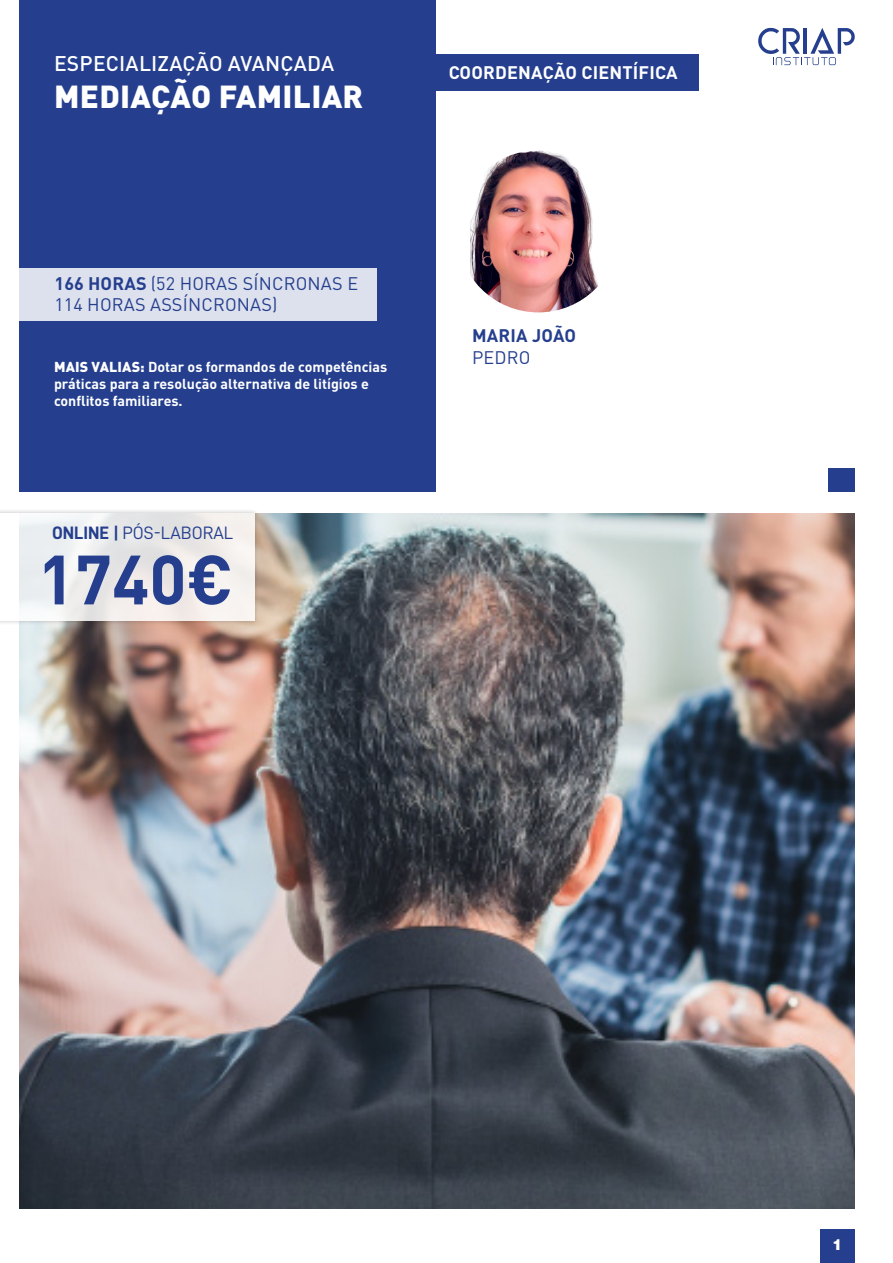
<style>
.page{position:relative;width:893px;height:1263px;background:#fff}
.page>*{position:absolute;margin:0;border:0;box-sizing:border-box;transform-origin:0 0}
.t1{font:700 68.55px "DIN Pro";color:#253f8e}
.t2{font:900 31.5px "DIN Pro";letter-spacing:.01em;color:#fff}
.t3{font:500 21px "DIN Pro";letter-spacing:.01em;color:#fff}
.t4{font:18px/21.6px "DIN Pro";letter-spacing:.01em;color:#253f8e}
.t5{font:700 18px "DIN Pro";letter-spacing:.01em;color:#fff}
.t6{font:18px "D DIN";color:#253f8e}
.t7{font:700 18px "DIN Pro";letter-spacing:.01em;color:#253f8e}
.t8{font:900 15px "Helvetica LT Std";color:#fff}
.t9{font:700 14.25px/17.1px "DIN Pro";color:#fff}
.s1{font-weight:700}
.s2{font-weight:900}
.s3{font-family:"D DIN Bold"}
</style>
<div class="page">
<div style="left:820px;top:1229px;width:35px;height:34px;background:#253f8e"></div>
<div style="left:424px;top:54px;width:275px;height:37px;background:#253f8e"></div>
<div style="left:19px;top:0;width:417px;height:492px;background:#253f8e"></div>
<img style="left:19px;top:513px;width:836px;height:696px">
<div style="left:0;top:268px;width:376px;height:52px;background:#dde1ed"></div>
<div style="left:0;top:509px;width:259px;height:116px;background:#231f20;opacity:.28"></div>
<svg style="left:0;top:513px;width:254px;height:108px;fill:#f0eeee"></svg>
<img style="left:457px;top:150px;width:162px;height:162px;border-radius:81px">
<div style="left:829px;top:468px;width:26px;height:24px;background:#253f8e"></div>
<svg style="left:758px;top:28px;width:97px;height:37px"></svg>
<p class="t3" style="left:54px;top:49px;width:282px">ESPECIALIZAÇÃO AVANÇADA</p>
<p class="t2" style="left:54px;top:76px;width:310px">MEDIAÇÃO FAMILIAR</p>
<p class="t5" style="left:449px;top:60px;width:230px">COORDENAÇÃO CIENTÍFICA</p>
<p class="t4" style="left:55px;top:272px;width:305px"><span class="s1">166 HORAS</span> (52 HORAS SÍNCRONAS E<br>114 HORAS ASSÍNCRONAS)</p>
<p class="t9" style="left:54px;top:358px;width:335px"><span class="s2">MAIS VALIAS:</span> Dotar os formandos de competências práticas para a resolução alternativa de litígios e conflitos familiares.</p>
<p class="t6" style="left:52px;top:523px;width:183px"><span class="s3">ONLINE |</span> PÓS-LABORAL</p>
<p class="t1" style="left:38px;top:533px;width:197px">1740€</p>
<p class="t7" style="left:472px;top:323px;width:105px">MARIA JOÃO</p>
<p class="t4" style="left:472px;top:346px;width:60px">PEDRO</p>
<p class="t8" style="left:832px;top:1235px;width:12px">1</p>
</div>
